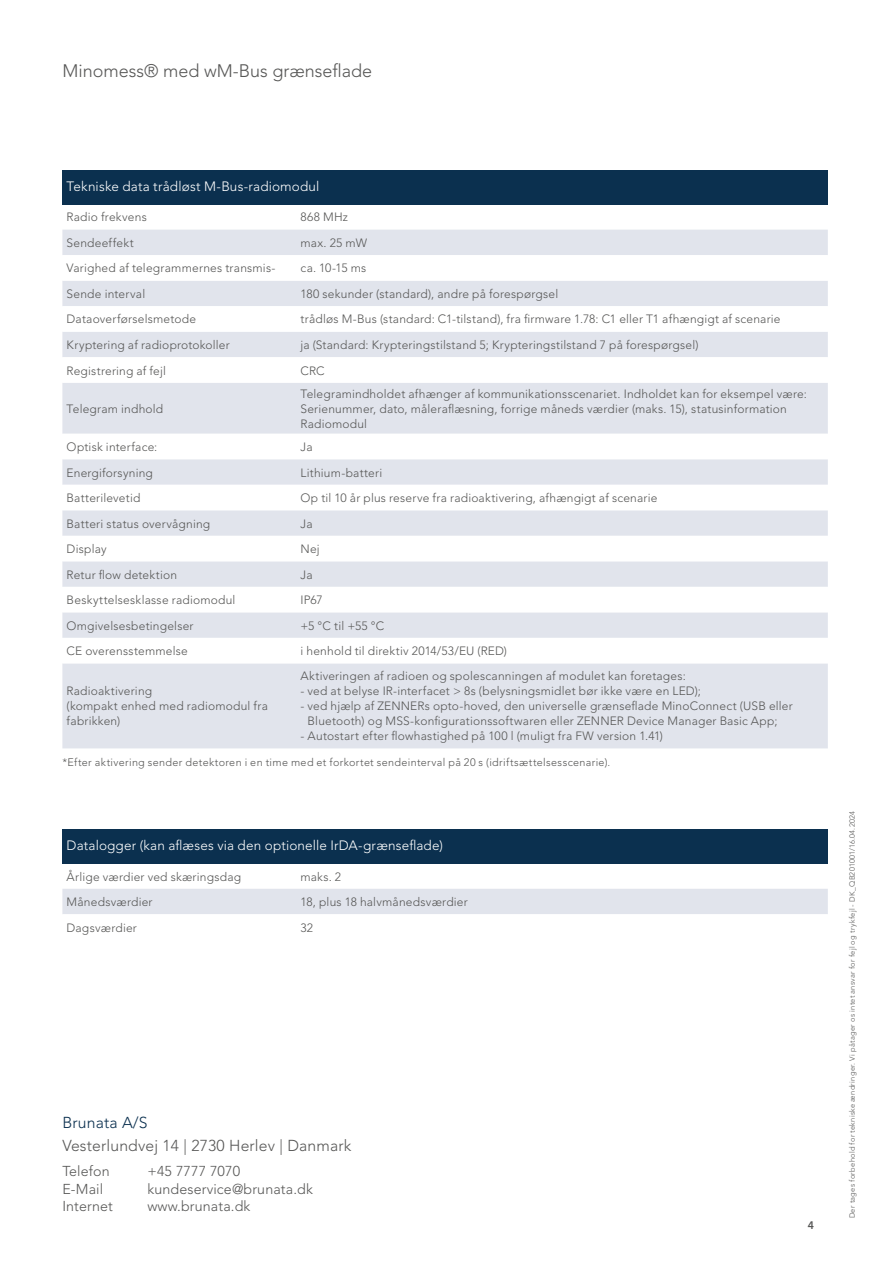
<style>
.page{position:relative;width:893px;height:1263px;background:#fff}
.page>*{position:absolute;margin:0;border:0;box-sizing:border-box;transform-origin:0 0}
.t1{font:300 18px "Avenir LT Pro";color:#575756}
.t2{font:300 15.75px "Avenir LT Pro";letter-spacing:.01em;color:#575756}
.t3{font:300 15.75px "Avenir LT Pro";letter-spacing:.01em;color:#0b304f}
.t4{font:300 14.25px "Avenir LT Pro";letter-spacing:.01em;color:#575756}
.Überschrift_HZ{font:300 13.5px "Avenir LT Pro";letter-spacing:.015em;color:#fff}
.Copy_Text{font:300 12px/15px "Avenir LT Pro";letter-spacing:.015em;color:#575756}
.Parameter_1_Spalte{font:300 12px/15px "Avenir LT Pro";letter-spacing:.015em;color:#575756}
.t5{font:600 12px "Source Sans Pro";color:#575756}
.Text{font:300 10.8px "Avenir LT Pro";letter-spacing:.03em;color:#575756}
.Rücken_A4_SAP-Kleingedrucktes{font:300 7.5px "Avenir LT Pro";letter-spacing:.04em;color:#575756}
</style>
<div class="page">
<div style="left:62px;top:170px;width:766px;height:34px;background:#0b304f"></div>
<div style="left:62px;top:230px;width:766px;height:518px;background:#e1e4ec"></div>
<svg style="left:62px;top:255px;width:766px;height:26px"></svg>
<svg style="left:62px;top:306px;width:766px;height:357px"></svg>
<div style="left:62px;top:829px;width:766px;height:34px;background:#0b304f"></div>
<div style="left:62px;top:889px;width:766px;height:25px;background:#e1e4ec"></div>
<p class="t1" style="left:62px;top:61px;width:311px">Minomess® med wM-Bus grænseflade</p>
<p class="Überschrift_HZ" style="left:67px;top:178px;width:254px">Tekniske data trådløst M-Bus-radiomodul</p>
<p class="Parameter_1_Spalte" style="left:67px;top:210px;width:82px">Radio frekvens</p>
<p class="Copy_Text" style="left:301px;top:210px;width:49px">868 MHz</p>
<p class="Parameter_1_Spalte" style="left:67px;top:235px;width:69px">Sendeeffekt</p>
<p class="Copy_Text" style="left:301px;top:235px;width:68px">max. 25 mW</p>
<p class="Parameter_1_Spalte" style="left:67px;top:261px;width:210px">Varighed af telegrammernes transmis-</p>
<p class="Copy_Text" style="left:301px;top:261px;width:67px">ca. 10-15 ms</p>
<p class="Parameter_1_Spalte" style="left:67px;top:286px;width:80px">Sende interval</p>
<p class="Copy_Text" style="left:301px;top:286px;width:259px">180 sekunder (standard), andre på forespørgsel</p>
<p class="Parameter_1_Spalte" style="left:67px;top:312px;width:131px">Dataoverførselsmetode</p>
<p class="Copy_Text" style="left:301px;top:312px;width:482px">trådløs M-Bus (standard: C1-tilstand), fra firmware 1.78: C1 eller T1 afhængigt af scenarie</p>
<p class="Parameter_1_Spalte" style="left:67px;top:337px;width:165px">Kryptering af radioprotokoller</p>
<p class="Copy_Text" style="left:301px;top:337px;width:400px">ja (Standard: Krypteringstilstand 5; Krypteringstilstand 7 på forespørgsel)</p>
<p class="Parameter_1_Spalte" style="left:67px;top:363px;width:101px">Registrering af fejl</p>
<p class="Copy_Text" style="left:301px;top:363px;width:26px">CRC</p>
<p class="Parameter_1_Spalte" style="left:67px;top:401px;width:98px">Telegram indhold</p>
<p class="Copy_Text" style="left:301px;top:386px;width:508px">Telegramindholdet afhænger af kommunikationsscenariet. Indholdet kan for eksempel være:<br>Serienummer, dato, måleraflæsning, forrige måneds værdier (maks. 15), statusinformation<br>Radiomodul</p>
<p class="Parameter_1_Spalte" style="left:67px;top:439px;width:92px">Optisk interface:</p>
<p class="Copy_Text" style="left:301px;top:439px;width:14px">Ja</p>
<p class="Parameter_1_Spalte" style="left:67px;top:465px;width:88px">Energiforsyning</p>
<p class="Copy_Text" style="left:301px;top:465px;width:83px">Lithium-batteri</p>
<p class="Parameter_1_Spalte" style="left:67px;top:490px;width:75px">Batterilevetid</p>
<p class="Copy_Text" style="left:301px;top:490px;width:358px">Op til 10 år plus reserve fra radioaktivering, afhængigt af scenarie</p>
<p class="Parameter_1_Spalte" style="left:67px;top:516px;width:145px">Batteri status overvågning</p>
<p class="Copy_Text" style="left:301px;top:516px;width:14px">Ja</p>
<p class="Parameter_1_Spalte" style="left:67px;top:541px;width:41px">Display</p>
<p class="Copy_Text" style="left:301px;top:541px;width:21px">Nej</p>
<p class="Parameter_1_Spalte" style="left:67px;top:567px;width:112px">Retur flow detektion</p>
<p class="Copy_Text" style="left:301px;top:567px;width:14px">Ja</p>
<p class="Parameter_1_Spalte" style="left:67px;top:592px;width:170px">Beskyttelsesklasse radiomodul</p>
<p class="Copy_Text" style="left:301px;top:592px;width:24px">IP67</p>
<p class="Parameter_1_Spalte" style="left:67px;top:618px;width:128px">Omgivelsesbetingelser</p>
<p class="Copy_Text" style="left:301px;top:618px;width:85px">+5 °C til +55 °C</p>
<p class="Parameter_1_Spalte" style="left:67px;top:643px;width:123px">CE overensstemmelse</p>
<p class="Copy_Text" style="left:301px;top:643px;width:208px">i henhold til direktiv 2014/53/EU (RED)</p>
<p class="Parameter_1_Spalte" style="left:67px;top:684px;width:87px">Radioaktivering</p>
<p class="Parameter_1_Spalte" style="left:67px;top:699px;width:203px">(kompakt enhed med radiomodul fra fabrikken)</p>
<p class="Copy_Text" style="left:301px;top:669px;width:387px">Aktiveringen af radioen og spolescanningen af modulet kan foretages:</p>
<p class="Copy_Text" style="left:301px;top:684px;width:402px">- ved at belyse IR-interfacet &gt; 8s (belysningsmidlet bør ikke være en LED);</p>
<p class="Copy_Text" style="left:308px;top:699px;width:487px;text-indent:-7px">- ved hjælp af ZENNERs opto-hoved, den universelle grænseflade MinoConnect (USB eller<br>Bluetooth) og MSS-konfigurationssoftwaren eller ZENNER Device Manager Basic App;</p>
<p class="Copy_Text" style="left:301px;top:729px;width:364px">- Autostart efter flowhastighed på 100 l (muligt fra FW version 1.41)</p>
<p class="Text" style="left:62px;top:756px;width:549px">*Efter aktivering sender detektoren i en time med et forkortet sendeinterval på 20 s (idriftsættelsesscenarie).</p>
<p class="Überschrift_HZ" style="left:67px;top:837px;width:378px">Datalogger (kan aflæses via den optionelle IrDA-grænseflade)</p>
<p class="Parameter_1_Spalte" style="left:67px;top:869px;width:176px">Årlige værdier ved skæringsdag</p>
<p class="Copy_Text" style="left:301px;top:869px;width:42px">maks. 2</p>
<p class="Parameter_1_Spalte" style="left:67px;top:894px;width:87px">Månedsværdier</p>
<p class="Copy_Text" style="left:301px;top:894px;width:169px">18, plus 18 halvmånedsværdier</p>
<p class="Parameter_1_Spalte" style="left:67px;top:920px;width:72px">Dagsværdier</p>
<p class="Copy_Text" style="left:301px;top:920px;width:14px">32</p>
<p class="t3" style="left:62px;top:1113px;width:87px">Brunata A/S</p>
<p class="t2" style="left:62px;top:1136px;width:290px">Vesterlundvej 14 | 2730 Herlev | Danmark</p>
<p class="t4" style="left:62px;top:1163px;width:49px">Telefon</p>
<p class="t4" style="left:147px;top:1163px;width:94px">+45 7777 7070</p>
<p class="t4" style="left:62px;top:1180px;width:42px">E-Mail</p>
<p class="t4" style="left:147px;top:1180px;width:167px">kundeservice@brunata.dk</p>
<p class="t4" style="left:62px;top:1198px;width:52px">Internet</p>
<p class="t4" style="left:147px;top:1198px;width:104px">www.brunata.dk</p>
<p class="t5" style="left:808px;top:1217px;width:8px">4</p>
<p class="Rücken_A4_SAP-Kleingedrucktes" style="left:848px;top:1218px;width:409px;rotate:-90deg">Der tages forbehold for tekniske ændringer. Vi påtager os intet ansvar for fejl og trykfejl - DK_QB201001/16.04.2024</p>
</div>
